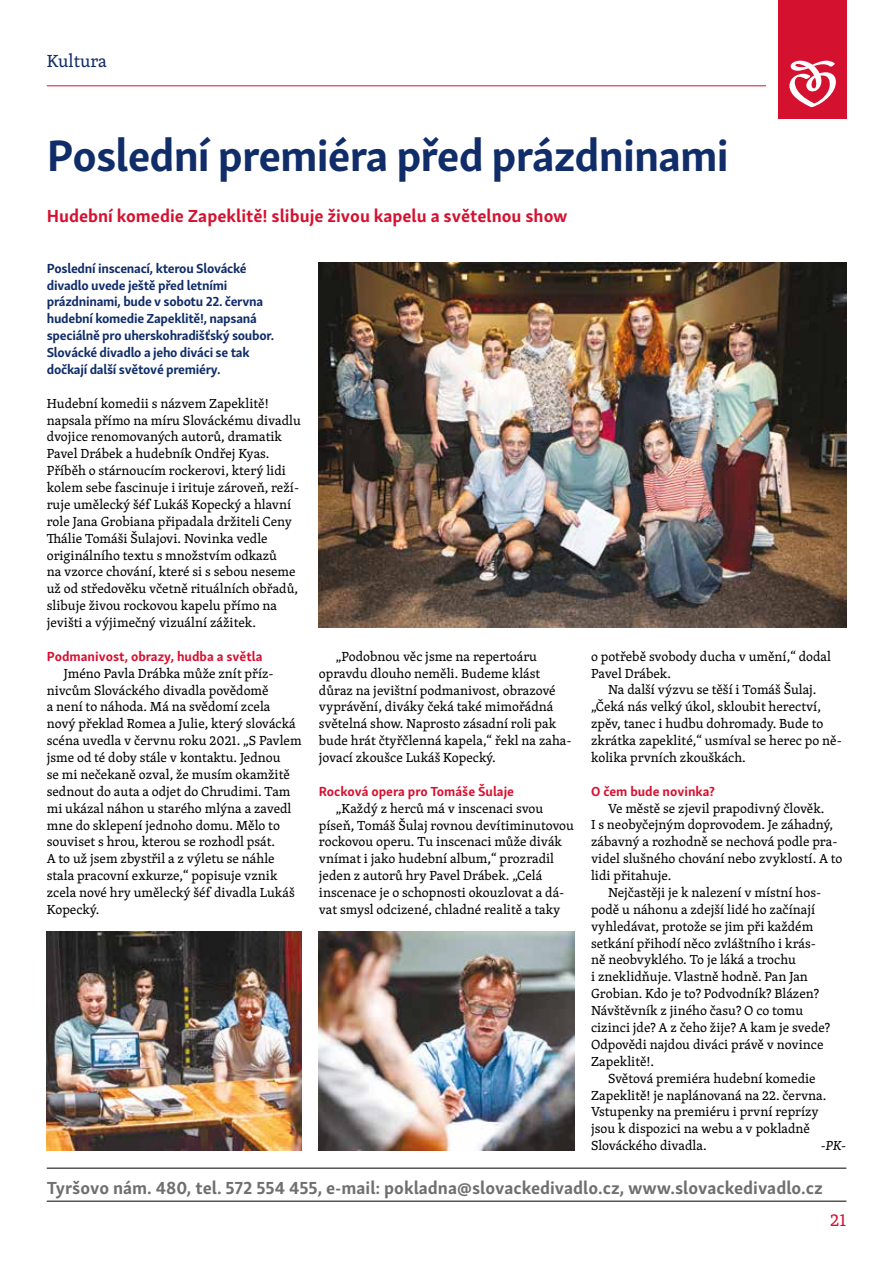
<style>
.page{position:relative;width:893px;height:1263px;background:#fff}
.page>*{position:absolute;margin:0;border:0;box-sizing:border-box;transform-origin:0 0}
.t1{font:700 45px "Skolar Sans Latn";letter-spacing:-.02em;color:#102d69}
.t2{font:700 18px "Skolar Sans Latn";color:#706f6f}
.t3{font:700 18px "Skolar Sans Latn";color:#d51130}
.t4{font:18px "Skolar Latin";color:#102d69}
.t5{font:18px "Skolar Latin";color:#d51130}
.t6{font:13.5px/16.8px "Skolar Latin";color:#000}
.t7{font:700 13.5px/16.8px "Skolar Sans Latn";letter-spacing:-.02em;color:#102d69}
.t8{font:700 13.5px "Skolar Sans Latn";color:#d51130}
.t9{font:italic 13.5px "Skolar Latin";color:#000}
</style>
<div class="page">
<hr style="left:47px;top:86px;width:719px;height:1px;background:#d51130">
<div style="left:778px;top:0;width:68px;height:119px;background:#d51130"></div>
<svg style="left:789px;top:61px;width:47px;height:46px"></svg>
<hr style="left:47px;top:1168px;width:799px;height:1px;background:#000">
<hr style="left:47px;top:1201px;width:799px;height:1px;background:#000">
<img style="left:319px;top:262px;width:527px;height:365px">
<img style="left:47px;top:931px;width:255px;height:219px">
<img style="left:319px;top:931px;width:255px;height:219px">
<h2 class="t4" style="left:47px;top:47px;width:62px">Kultura</h2>
<h1 class="t1" style="left:47px;top:119px;width:683px">Poslední premiéra před prázdninami</h1>
<h2 class="t3" style="left:47px;top:201px;width:522px">Hudební komedie Zapeklitě! slibuje živou kapelu a světelnou show</h2>
<p class="t7" style="left:47px;top:258px;width:229px">Poslední inscenací, kterou Slovácké divadlo uvede ještě před letními prázdninami, bude v sobotu 22. června hudební komedie Zapeklitě!, napsaná speciálně pro uherskohradišťský soubor.<br>Slovácké divadlo a jeho diváci se tak dočkají další světové premiéry.</p>
<p class="t6" style="left:47px;top:394px;width:256px">Hudební komedii s názvem Zapeklitě! napsala přímo na míru Slováckému divadlu dvojice renomovaných autorů, dramatik Pavel Drábek a hudebník Ondřej Kyas.<br>Příběh o stárnoucím rockerovi, který lidi kolem sebe fascinuje i irituje zároveň, reží&shy;ruje umělecký šéf Lukáš Kopecký a hlavní role Jana Grobiana připadala držiteli Ceny Thálie Tomáši Šulajovi. Novinka vedle originálního textu s množstvím odkazů<br>na vzorce chování, které si s sebou neseme už od středověku včetně rituálních obřadů, slibuje živou rockovou kapelu přímo na jevišti a výjimečný vizuální zážitek.</p>
<p class="t8" style="left:47px;top:645px;width:217px">Podmanivost, obrazy, hudba a světla</p>
<p class="t6" style="left:47px;top:664px;width:256px;text-indent:17px">Jméno Pavla Drábka může znít příz&shy;nivcům Slováckého divadla povědomě<br>a není to náhoda. Má na svědomí zcela nový překlad Romea a Julie, který slovácká scéna uvedla v červnu roku 2021. „S Pavlem jsme od té doby stále v kontaktu. Jednou<br>se mi nečekaně ozval, že musím okamžitě sednout do auta a odjet do Chrudimi. Tam mi ukázal náhon u starého mlýna a zavedl mne do sklepení jednoho domu. Mělo to souviset s hrou, kterou se rozhodl psát.<br>A to už jsem zbystřil a z výletu se náhle stala pracovní exkurze,“ popisuje vznik zcela nové hry umělecký šéf divadla Lukáš Kopecký.</p>
<p class="t6" style="left:319px;top:647px;width:254px;text-indent:17px">„Podobnou věc jsme na repertoáru opravdu dlouho neměli. Budeme klást důraz na jevištní podmanivost, obrazové vyprávění, diváky čeká také mimořádná světelná show. Naprosto zásadní roli pak bude hrát čtyřčlenná kapela,“ řekl na zaha&shy;jovací zkoušce Lukáš Kopecký.</p>
<p class="t8" style="left:319px;top:780px;width:197px">Rocková opera pro Tomáše Šulaje</p>
<p class="t6" style="left:319px;top:799px;width:257px;text-indent:17px">„Každý z herců má v inscenaci svou píseň, Tomáš Šulaj rovnou devítiminutovou rockovou operu. Tu inscenaci může divák vnímat i jako hudební album,“ prozradil jeden z autorů hry Pavel Drábek. „Celá inscenace je o schopnosti okouzlovat a dá&shy;vat smysl odcizené, chladné realitě a taky</p>
<p class="t6" style="left:591px;top:647px;width:242px">o potřebě svobody ducha v umění,“ dodal<br>Pavel Drábek.</p>
<p class="t6" style="left:591px;top:681px;width:252px;text-indent:17px">Na další výzvu se těší i Tomáš Šulaj. „Čeká nás velký úkol, skloubit herectví, zpěv, tanec i hudbu dohromady. Bude to zkrátka zapeklité,“ usmíval se herec po ně&shy;kolika prvních zkouškách.</p>
<p class="t8" style="left:591px;top:780px;width:125px">O čem bude novinka?</p>
<p class="t6" style="left:608px;top:799px;width:218px">Ve městě se zjevil prapodivný člověk.</p>
<p class="t6" style="left:591px;top:816px;width:244px">I s neobyčejným doprovodem. Je záhadný,</p>
<p class="t6" style="left:591px;top:833px;width:248px">zábavný a rozhodně se nechová podle pra-</p>
<p class="t6" style="left:591px;top:850px;width:253px">videl slušného chování nebo zvyklostí. A to</p>
<p class="t6" style="left:591px;top:867px;width:82px">lidi přitahuje.</p>
<p class="t6" style="left:608px;top:884px;width:215px">Nejčastěji je k nalezení v místní hos-</p>
<p class="t6" style="left:591px;top:900px;width:226px">podě u náhonu a zdejší lidé ho začínají</p>
<p class="t6" style="left:591px;top:917px;width:224px">vyhledávat, protože se jim při každém</p>
<p class="t6" style="left:591px;top:934px;width:226px">setkání přihodí něco zvláštního i krás-</p>
<p class="t6" style="left:591px;top:951px;width:206px">ně neobvyklého. To je láká a trochu</p>
<p class="t6" style="left:591px;top:968px;width:218px">i zneklidňuje. Vlastně hodně. Pan Jan</p>
<p class="t6" style="left:591px;top:985px;width:230px">Grobian. Kdo je to? Podvodník? Blázen?</p>
<p class="t6" style="left:591px;top:1002px;width:214px">Návštěvník z jiného času? O co tomu</p>
<p class="t6" style="left:591px;top:1019px;width:241px">cizinci jde? A z čeho žije? A kam je svede?</p>
<p class="t6" style="left:591px;top:1035px;width:234px">Odpovědi najdou diváci právě v novince</p>
<p class="t6" style="left:591px;top:1052px;width:65px">Zapeklitě!.</p>
<p class="t6" style="left:608px;top:1069px;width:209px">Světová premiéra hudební komedie</p>
<p class="t6" style="left:591px;top:1086px;width:237px">Zapeklitě! je naplánovaná na 22. června.</p>
<p class="t6" style="left:591px;top:1103px;width:229px">Vstupenky na premiéru i první reprízy</p>
<p class="t6" style="left:591px;top:1120px;width:221px">jsou k dispozici na webu a v pokladně</p>
<p class="t6" style="left:591px;top:1137px;width:117px">Slováckého divadla.</p>
<p class="t9" style="left:821px;top:1135px;width:27px">-PK-</p>
<h2 class="t2" style="left:47px;top:1173px;width:778px">Tyršovo nám. 480, tel. 572 554 455, e-mail: pokladna@slovackedivadlo.cz, www.slovackedivadlo.cz</h2>
<h2 class="t5" style="left:830px;top:1206px;width:18px">21</h2>
</div>
